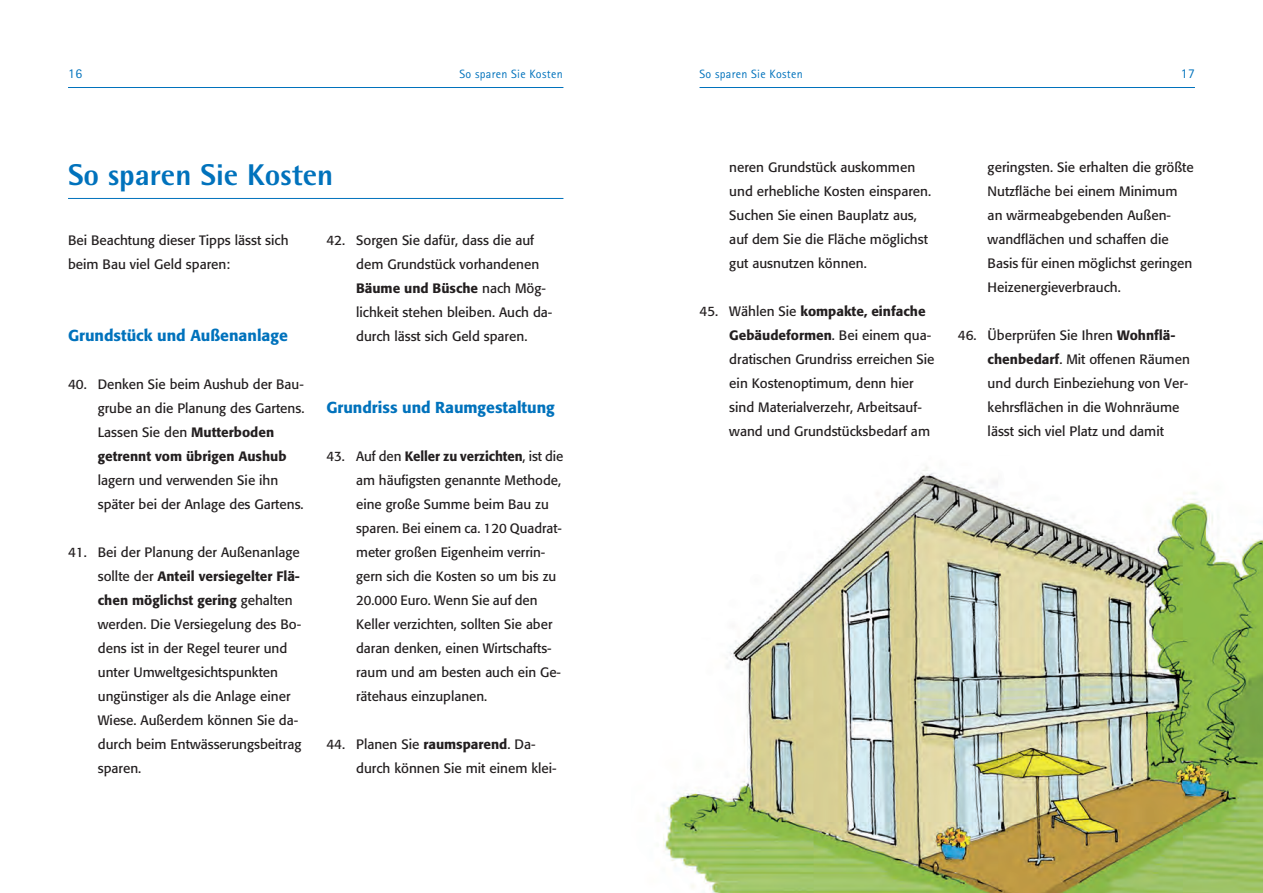
<style>
.page{position:relative;width:1263px;height:893px;background:#fff}
.page>*{position:absolute;margin:0;border:0;box-sizing:border-box;transform-origin:0 0}
.t1{font:800 30px "AT Rotis Semi Sans";color:#0072bc}
.t2{font:500 15.75px "Formata";color:#0072bc}
.t3{font:13.5px/24px "Formata";color:#231f20}
.t4{font:13.5px "AT Rotis Sans Serif";color:#0072bc}
.t5{font:12px "AT Rotis Sans Serif";letter-spacing:.025em;color:#0072bc}
.s1{font-weight:500}
</style>
<div class="page">
<img style="left:657px;top:466px;width:606px;height:427px">
<hr style="left:699px;top:87px;width:496px;height:1px;background:#0072bc">
<hr style="left:68px;top:87px;width:495px;height:1px;background:#0072bc">
<hr style="left:68px;top:198px;width:495px;height:1px;background:#0072bc">
<p class="t4" style="left:68px;top:66px;width:16px">16</p>
<p class="t5" style="left:459px;top:67px;width:105px">So sparen Sie Kosten</p>
<p class="t5" style="left:699px;top:67px;width:105px">So sparen Sie Kosten</p>
<p class="t4" style="left:1181px;top:66px;width:16px">17</p>
<h1 class="t1" style="left:68px;top:156px;width:267px">So sparen Sie Kosten</h1>
<p class="t3" style="left:729px;top:155px;width:202px">neren Grundstück auskommen und erhebliche Kosten einsparen.<br>Suchen Sie einen Bauplatz aus, auf dem Sie die Fläche möglichst gut ausnutzen können.</p>
<p class="t3" style="left:729px;top:300px;width:207px;text-indent:-30px">45. Wählen Sie <span class="s1">kompakte, einfache Gebäudeformen</span>. Bei einem qua&shy;dratischen Grundriss erreichen Sie ein Kostenoptimum, denn hier sind Materialverzehr, Arbeitsauf&shy;wand und Grundstücksbedarf am</p>
<p class="t3" style="left:68px;top:228px;width:222px">Bei Beachtung dieser Tipps lässt sich beim Bau viel Geld sparen:</p>
<p class="t3" style="left:356px;top:228px;width:198px;text-indent:-30px">42. Sorgen Sie dafür, dass die auf dem Grundstück vorhandenen<br><span class="s1">Bäume und Büsche</span> nach Mög&shy;lichkeit stehen bleiben. Auch da&shy;durch lässt sich Geld sparen.</p>
<p class="t2" style="left:68px;top:325px;width:221px">Grundstück und Außenanlage</p>
<p class="t3" style="left:98px;top:372px;width:208px;text-indent:-30px">40. Denken Sie beim Aushub der Bau&shy;grube an die Planung des Gartens.<br>Lassen Sie den <span class="s1">Mutterboden getrennt vom übrigen Aushub</span></p>
<p class="t3" style="left:98px;top:468px;width:206px">lagern und verwenden Sie ihn später bei der Anlage des Gartens.</p>
<p class="t3" style="left:98px;top:540px;width:205px;text-indent:-30px">41. Bei der Planung der Außenanlage sollte der <span class="s1">Anteil versiegelter Flä&shy;chen möglichst gering</span> gehalten werden. Die Versiegelung des Bo&shy;dens ist in der Regel teurer und unter Umweltgesichtspunkten ungünstiger als die Anlage einer<br>Wiese. Außerdem können Sie da&shy;durch beim Entwässerungsbeitrag sparen.</p>
<p class="t2" style="left:326px;top:397px;width:230px">Grundriss und Raumgestaltung</p>
<p class="t3" style="left:356px;top:444px;width:209px;text-indent:-30px">43. Auf den <span class="s1">Keller zu verzichten</span>, ist die am häufigsten genannte Methode, eine große Summe beim Bau zu sparen. Bei einem ca. 120 Quadrat&shy;meter großen Eigenheim verrin&shy;gern sich die Kosten so um bis zu<br>20.000 Euro. Wenn Sie auf den<br>Keller verzichten, sollten Sie aber daran denken, einen Wirtschafts&shy;raum und am besten auch ein Ge&shy;rätehaus einzuplanen.</p>
<p class="t3" style="left:356px;top:732px;width:202px;text-indent:-30px">44. Planen Sie <span class="s1">raumsparend</span>. Da&shy;durch können Sie mit einem klei-</p>
<p class="t3" style="left:988px;top:156px;width:208px">geringsten. Sie erhalten die größte<br>Nutzfläche bei einem Minimum an wärmeabgebenden Außen&shy;wandflächen und schaffen die<br>Basis für einen möglichst geringen<br>Heizenergieverbrauch.</p>
<p class="t3" style="left:988px;top:324px;width:204px;text-indent:-30px">46. Überprüfen Sie Ihren <span class="s1">Wohnflä&shy;chenbedarf</span>. Mit offenen Räumen und durch Einbeziehung von Ver&shy;kehrsflächen in die Wohnräume lässt sich viel Platz und damit</p>
</div>
